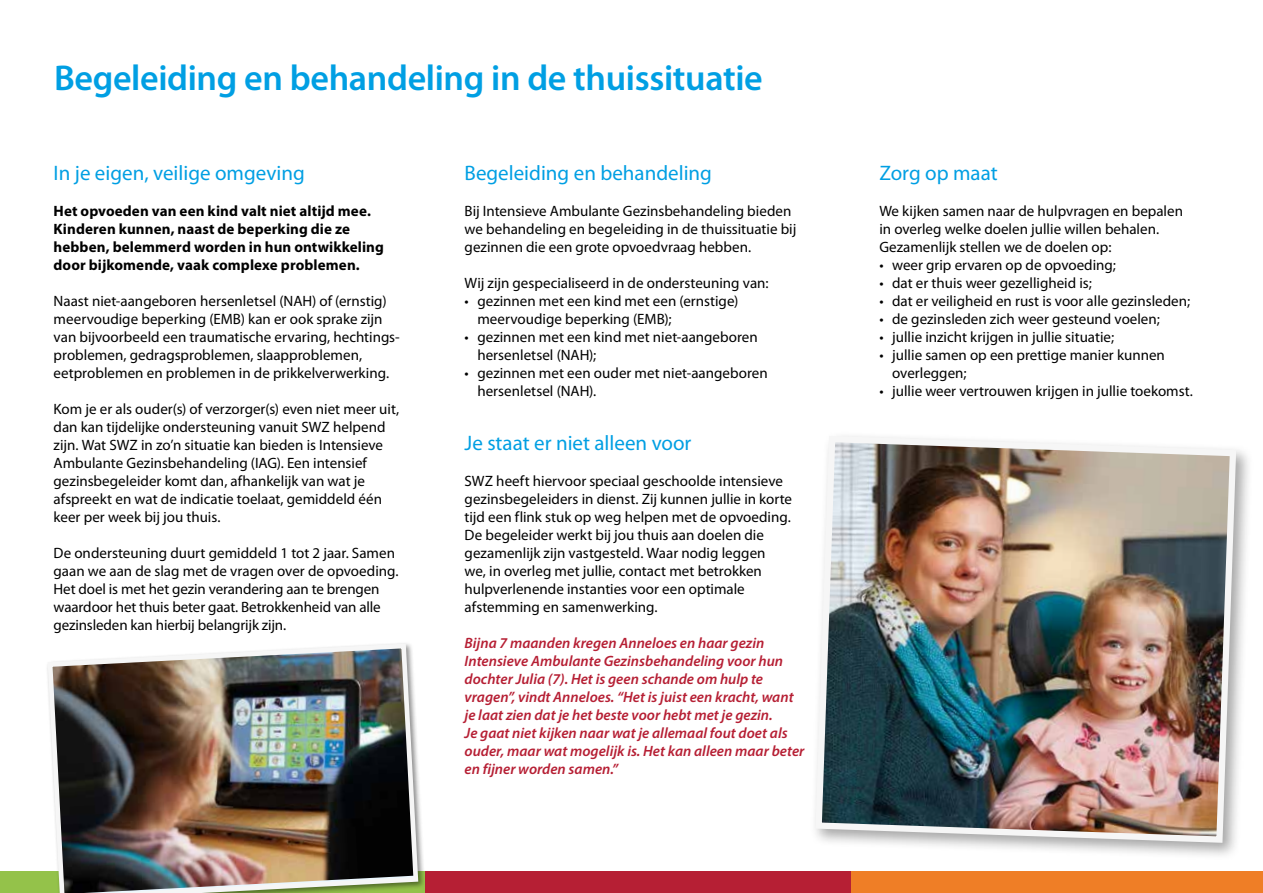
<style>
.page{position:relative;width:1263px;height:893px;background:#fff}
.page>*{position:absolute;margin:0;border:0;box-sizing:border-box;transform-origin:0 0}
.t1{font:600 36px "Myriad Pro";letter-spacing:-.01em;color:#009fe3}
.t2{font:21px "Myriad Pro";color:#009fe3}
.t3{font:15px/18px "Myriad Pro";color:#000}
.t4{font:italic 600 15px/18px "Myriad Pro";color:#b61f34}
.t5{font:700 15px/18px "Myriad Pro";letter-spacing:.005em;color:#000}
</style>
<div class="page">
<div style="left:0;top:872px;width:425px;height:21px;background:#94c24a"></div>
<div style="left:838px;top:872px;width:425px;height:21px;background:#ef7e26"></div>
<div style="left:425px;top:872px;width:425px;height:21px;background:#b61f34"></div>
<div style="left:810px;top:430px;width:443px;height:430px;background:#000;opacity:.35"></div>
<img style="left:812px;top:433px;width:427px;height:413px">
<img style="left:45px;top:643px;width:376px;height:250px">
<h1 class="t1" style="left:54px;top:55px;width:710px">Begeleiding en behandeling in de thuissituatie</h1>
<h2 class="t2" style="left:54px;top:160px;width:253px">In je eigen, veilige omgeving</h2>
<p class="t5" style="left:54px;top:202px;width:332px">Het opvoeden van een kind valt niet altijd mee.<br>Kinderen kunnen, naast de beperking die ze hebben, belemmerd worden in hun ontwikkeling door bijkomende, vaak complexe problemen.</p>
<p class="t3" style="left:54px;top:292px;width:348px">Naast niet-aangeboren hersenletsel (NAH) of (ernstig) meervoudige beperking (EMB) kan er ook sprake zijn van bijvoorbeeld een traumatische ervaring, hechtings&shy;problemen, gedragsproblemen, slaapproblemen, eetproblemen en problemen in de prikkelverwerking.</p>
<p class="t3" style="left:54px;top:400px;width:347px">Kom je er als ouder(s) of verzorger(s) even niet meer uit, dan kan tijdelijke ondersteuning vanuit SWZ helpend zijn. Wat SWZ in zo’n situatie kan bieden is Intensieve Ambulante Gezinsbehandeling (IAG). Een intensief gezinsbegeleider komt dan, afhankelijk van wat je afspreekt en wat de indicatie toelaat, gemiddeld één keer per week bij jou thuis.</p>
<p class="t3" style="left:54px;top:544px;width:347px">De ondersteuning duurt gemiddeld 1 tot 2 jaar. Samen gaan we aan de slag met de vragen over de opvoeding.<br>Het doel is met het gezin verandering aan te brengen waardoor het thuis beter gaat. Betrokkenheid van alle gezinsleden kan hierbij belangrijk zijn.</p>
<h2 class="t2" style="left:465px;top:160px;width:249px">Begeleiding en behandeling</h2>
<p class="t3" style="left:465px;top:202px;width:333px">Bij Intensieve Ambulante Gezinsbehandeling bieden we behandeling en begeleiding in de thuissituatie bij gezinnen die een grote opvoedvraag hebben.</p>
<p class="t3" style="left:465px;top:274px;width:305px">Wij zijn gespecialiseerd in de ondersteuning van:</p>
<p class="t3" style="left:477px;top:292px;width:263px;text-indent:-13px">• gezinnen met een kind met een (ernstige) meervoudige beperking (EMB);</p>
<p class="t3" style="left:477px;top:328px;width:282px;text-indent:-13px">• gezinnen met een kind met niet-aangeboren hersenletsel (NAH);</p>
<p class="t3" style="left:477px;top:364px;width:292px;text-indent:-13px">• gezinnen met een ouder met niet-aangeboren hersenletsel (NAH).</p>
<h2 class="t2" style="left:465px;top:430px;width:228px">Je staat er niet alleen voor</h2>
<p class="t3" style="left:465px;top:472px;width:329px">SWZ heeft hiervoor speciaal geschoolde intensieve gezinsbegeleiders in dienst. Zij kunnen jullie in korte tijd een flink stuk op weg helpen met de opvoeding.<br>De begeleider werkt bij jou thuis aan doelen die gezamenlijk zijn vastgesteld. Waar nodig leggen<br>we, in overleg met jullie, contact met betrokken hulpverlenende instanties voor een optimale afstemming en samenwerking.</p>
<p class="t4" style="left:465px;top:634px;width:341px">Bijna 7 maanden kregen Anneloes en haar gezin Intensieve Ambulante Gezinsbehandeling voor hun dochter Julia (7). Het is geen schande om hulp te vragen”, vindt Anneloes. “Het is juist een kracht, want je laat zien dat je het beste voor hebt met je gezin.<br>Je gaat niet kijken naar wat je allemaal fout doet als ouder, maar wat mogelijk is. Het kan alleen maar beter en fijner worden samen.”</p>
<h2 class="t2" style="left:879px;top:160px;width:120px">Zorg op maat</h2>
<p class="t3" style="left:879px;top:202px;width:305px">We kijken samen naar de hulpvragen en bepalen in overleg welke doelen jullie willen behalen.<br>Gezamenlijk stellen we de doelen op:</p>
<p class="t3" style="left:879px;top:256px;width:238px">• weer grip ervaren op de opvoeding;</p>
<p class="t3" style="left:879px;top:274px;width:214px">• dat er thuis weer gezelligheid is;</p>
<p class="t3" style="left:879px;top:292px;width:312px">• dat er veiligheid en rust is voor alle gezinsleden;</p>
<p class="t3" style="left:879px;top:310px;width:282px">• de gezinsleden zich weer gesteund voelen;</p>
<p class="t3" style="left:879px;top:328px;width:236px">• jullie inzicht krijgen in jullie situatie;</p>
<p class="t3" style="left:892px;top:346px;width:274px;text-indent:-13px">• jullie samen op een prettige manier kunnen overleggen;</p>
<p class="t3" style="left:879px;top:382px;width:315px">• jullie weer vertrouwen krijgen in jullie toekomst.</p>
</div>
